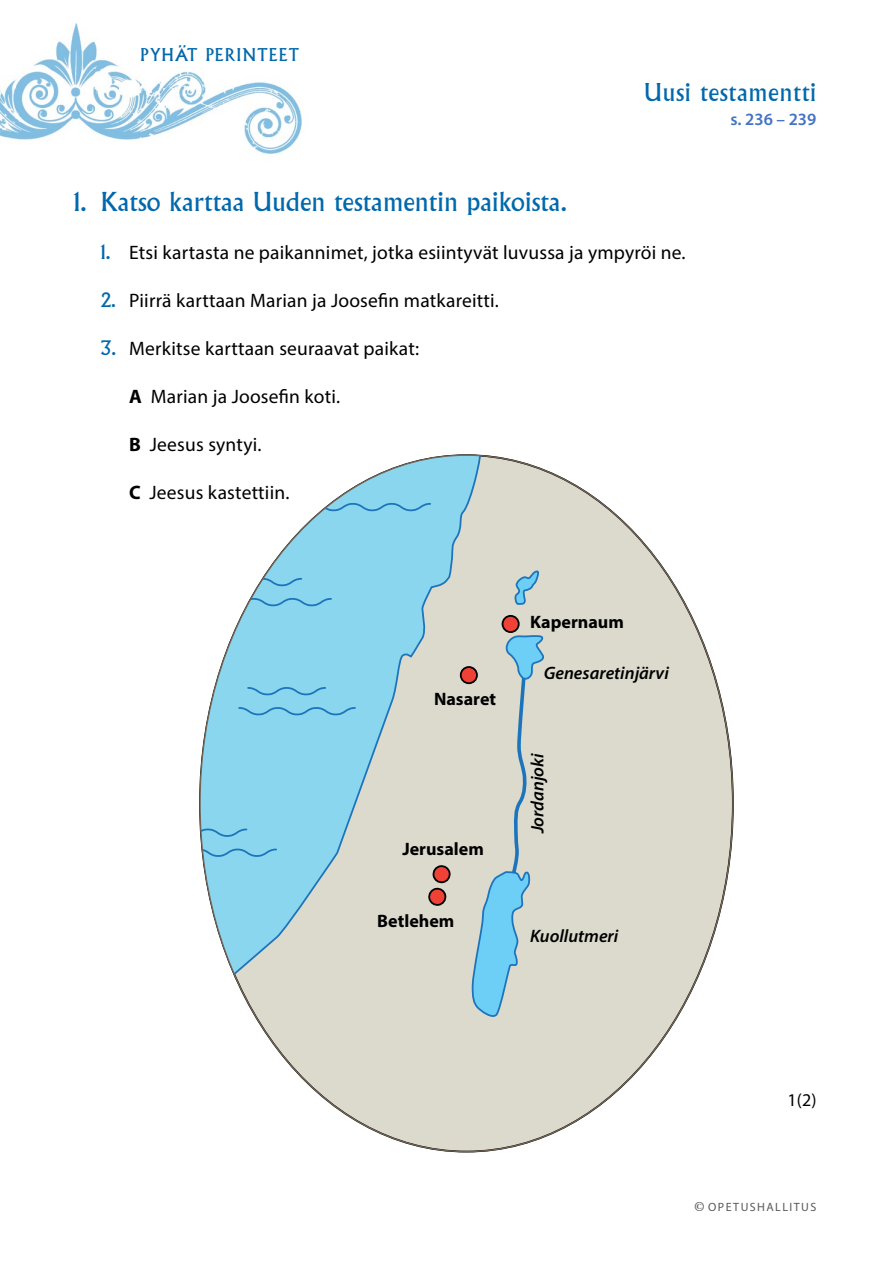
<style>
.page{position:relative;width:893px;height:1263px;background:#fff}
.page>*{position:absolute;margin:0;border:0;box-sizing:border-box;transform-origin:0 0}
.t1{font:25.5px "Albertus MT Std";color:#0068ac}
.t2{font:24px "Albertus MT Std";letter-spacing:.02em;color:#0068ac}
.t3{font:19.5px "Myriad Pro";letter-spacing:.01em;color:#000}
.t4{font:italic 600 18px "Myriad Pro";color:#000}
.t5{font:700 18px "Myriad Pro";color:#000}
.t6{font:18px "Myriad Pro";color:#000}
.t7{font:17.25px "Albertus MT Std";letter-spacing:.06em;color:#0068ac}
.t8{font:600 17.25px "Myriad Pro";color:#4472c4}
.t9{font:12px "Myriad Pro";letter-spacing:.12em;color:#58595b}
.s1{font-family:"Albertus MT Std";color:#0068ac}
.s2{font-weight:700}
.s3{font-family:"Albertus MT Std"}
</style>
<div class="page">
<img style="left:0;top:23px;width:302px;height:131px">
<div style="left:200px;top:455px;width:533px;height:696px;background:#dcdacc;border-radius:50%"></div>
<svg style="left:200px;top:456px;width:283px;height:535px"></svg>
<svg style="left:471px;top:633px;width:73px;height:384px"></svg>
<svg style="left:514px;top:571px;width:25px;height:34px"></svg>
<div style="left:502px;top:616px;width:17px;height:16px;background:#ef4136;border-radius:50%"></div>
<div style="left:502px;top:615px;width:18px;height:18px;border:2px solid #000;border-radius:50%"></div>
<div style="left:461px;top:667px;width:16px;height:16px;background:#ef4136;border-radius:50%"></div>
<div style="left:460px;top:666px;width:18px;height:18px;border:2px solid #000;border-radius:50%"></div>
<svg style="left:426px;top:863px;width:26px;height:45px"></svg>
<svg style="left:237px;top:706px;width:120px;height:10px"></svg>
<svg style="left:246px;top:686px;width:81px;height:10px"></svg>
<svg style="left:213px;top:597px;width:120px;height:10px"></svg>
<svg style="left:222px;top:577px;width:81px;height:10px"></svg>
<svg style="left:312px;top:502px;width:120px;height:10px"></svg>
<svg style="left:200px;top:848px;width:78px;height:10px"></svg>
<svg style="left:201px;top:828px;width:47px;height:10px"></svg>
<p class="t7" style="left:140px;top:45px;width:161px">PYHÄT PERINTEET</p>
<p class="t2" style="left:644px;top:78px;width:174px">Uusi testamentti</p>
<p class="t8" style="left:730px;top:108px;width:87px">s. 236 – 239</p>
<h1 class="t1" style="left:74px;top:186px;width:495px">1. Katso karttaa Uuden testamentin paikoista.</h1>
<p class="t3" style="left:101px;top:240px;width:586px"><span class="s1">1.</span> Etsi kartasta ne paikannimet, jotka esiintyvät luvussa ja ympyröi ne.</p>
<p class="t3" style="left:101px;top:288px;width:400px"><span class="s1">2.</span> Piirrä karttaan Marian ja Joosefin matkareitti.</p>
<p class="t3" style="left:101px;top:336px;width:320px"><span class="s1">3.</span> Merkitse karttaan seuraavat paikat:</p>
<p class="t3" style="left:129px;top:384px;width:212px"><span class="s2">A</span> Marian ja Joosefin koti.</p>
<p class="t3" style="left:129px;top:432px;width:134px"><span class="s2">B</span> Jeesus syntyi.</p>
<p class="t3" style="left:129px;top:480px;width:162px"><span class="s2">C</span> Jeesus kastettiin.</p>
<p class="t5" style="left:530px;top:610px;width:95px">Kapernaum</p>
<p class="t5" style="left:434px;top:688px;width:64px">Nasaret</p>
<p class="t5" style="left:402px;top:837px;width:83px">Jerusalem</p>
<p class="t5" style="left:377px;top:909px;width:79px">Betlehem</p>
<p class="t4" style="left:544px;top:661px;width:127px">Genesaretinjärvi</p>
<p class="t4" style="left:526px;top:833px;width:82px;rotate:-90deg">Jordanjoki</p>
<p class="t4" style="left:530px;top:924px;width:90px">Kuollutmeri</p>
<p class="t6" style="left:787px;top:1089px;width:31px">1(2)</p>
<p class="t9" style="left:695px;top:1199px;width:123px"><span class="s3">©</span> OPETUSHALLITUS</p>
</div>
